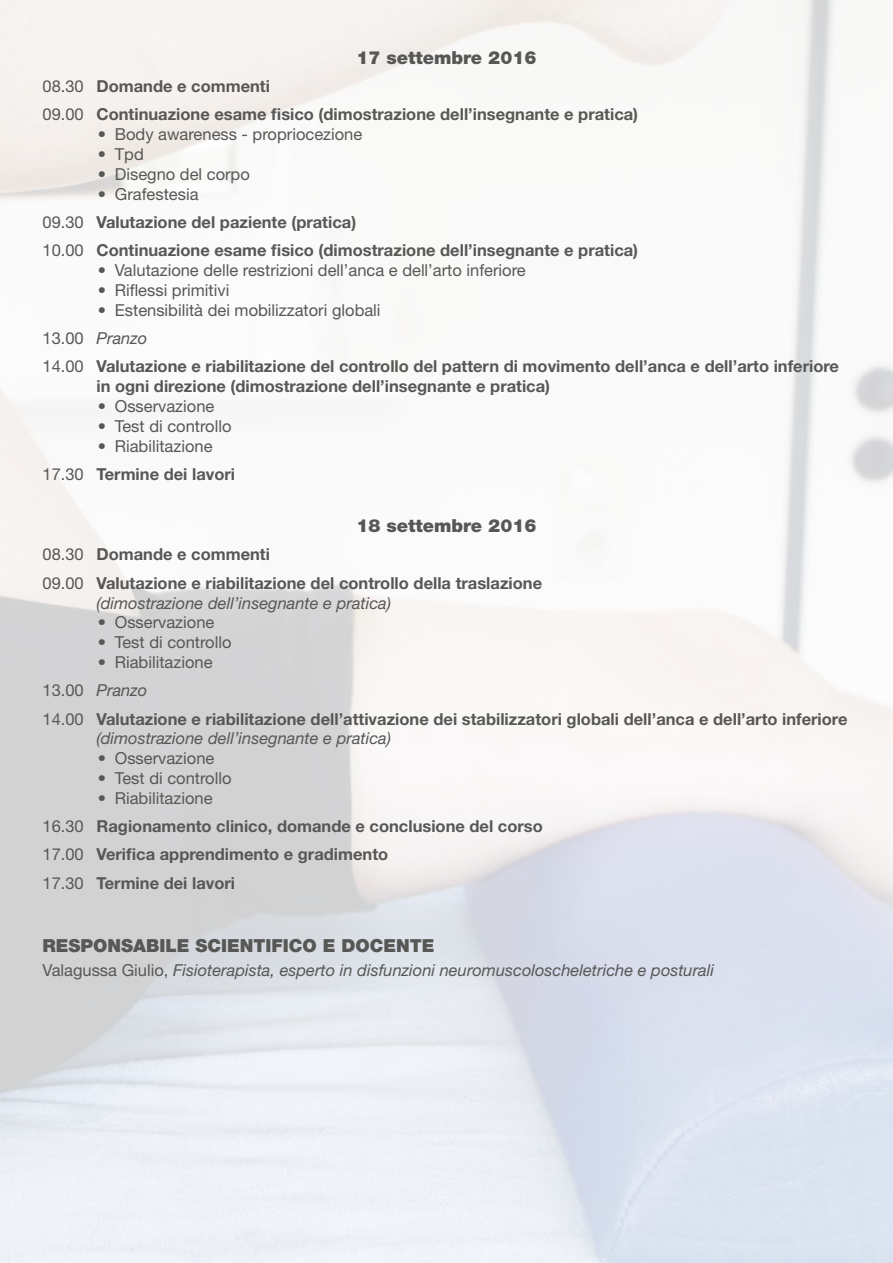
<style>
.page{position:relative;width:893px;height:1263px;background:#fff}
.page>*{position:absolute;margin:0;border:0;box-sizing:border-box;transform-origin:0 0}
.t1{font:900 18px "Helvetica Neue LT Std";color:#575756}
.t2{font:700 16.5px/28.3px "Helvetica Neue LT Std";color:#575756}
.t3{font:16.5px/28.3px "Helvetica Neue LT Std";color:#575756}
.t4{font:italic 16.5px "Helvetica Neue LT Std";color:#575756}
.s1{font-weight:400}
.s2{font-weight:400;font-style:italic}
.s3{font-weight:700}
.s4{font-style:normal}
</style>
<div class="page">
<p class="t1" style="left:357px;top:47px;width:181px">17 settembre 2016</p>
<p class="t2" style="left:43px;top:72px;width:597px"><span class="s1">08.30</span> Domande e commenti<br><span class="s1">09.00</span> Continuazione esame fisico (dimostrazione dell’insegnante e pratica)</p>
<p class="t3" style="left:98px;top:120px;width:266px">• Body awareness - propriocezione</p>
<p class="t3" style="left:98px;top:140px;width:48px">• Tpd</p>
<p class="t3" style="left:98px;top:160px;width:154px">• Disegno del corpo</p>
<p class="t2" style="left:43px;top:179px;width:597px;text-indent:55px"><span class="s1">• Grafestesia<br>09.30</span> Valutazione del paziente (pratica)<br><span class="s1">10.00</span> Continuazione esame fisico (dimostrazione dell’insegnante e pratica)</p>
<p class="t3" style="left:98px;top:256px;width:429px">• Valutazione delle restrizioni dell’anca e dell’arto inferiore</p>
<p class="t3" style="left:98px;top:276px;width:133px">• Riflessi primitivi</p>
<p class="t2" style="left:43px;top:295px;width:798px;text-indent:55px"><span class="s1">• Estensibilità dei mobilizzatori globali<br>13.00</span> <span class="s2">Pranzo<br></span><span class="s1">14.00</span> Valutazione e riabilitazione del controllo del pattern di movimento dell’anca e dell’arto inferiore</p>
<p class="t2" style="left:97px;top:372px;width:455px">in ogni direzione (dimostrazione dell’insegnante e pratica)</p>
<p class="t3" style="left:98px;top:392px;width:118px">• Osservazione</p>
<p class="t3" style="left:98px;top:411px;width:135px">• Test di controllo</p>
<p class="t3" style="left:43px;top:431px;width:194px;text-indent:55px">• Riabilitazione<br>17.30 <span class="s3">Termine dei lavori</span></p>
<p class="t1" style="left:357px;top:515px;width:181px">18 settembre 2016</p>
<p class="t2" style="left:43px;top:540px;width:501px"><span class="s1">08.30</span> Domande e commenti<br><span class="s1">09.00</span> Valutazione e riabilitazione del controllo della traslazione</p>
<p class="t4" style="left:97px;top:593px;width:296px">(dimostrazione dell’insegnante e pratica)</p>
<p class="t3" style="left:98px;top:608px;width:118px">• Osservazione</p>
<p class="t3" style="left:98px;top:628px;width:135px">• Test di controllo</p>
<p class="t2" style="left:43px;top:647px;width:806px;text-indent:55px"><span class="s1">• Riabilitazione<br>13.00</span> <span class="s2">Pranzo<br></span><span class="s1">14.00</span> Valutazione e riabilitazione dell’attivazione dei stabilizzatori globali dell’anca e dell’arto inferiore</p>
<p class="t4" style="left:97px;top:729px;width:296px">(dimostrazione dell’insegnante e pratica)</p>
<p class="t3" style="left:98px;top:744px;width:118px">• Osservazione</p>
<p class="t3" style="left:98px;top:764px;width:135px">• Test di controllo</p>
<p class="t2" style="left:43px;top:783px;width:502px;text-indent:55px"><span class="s1">• Riabilitazione<br>16.30</span> Ragionamento clinico, domande e conclusione del corso <span class="s1">17.00</span> Verifica apprendimento e gradimento<br><span class="s1">17.30</span> Termine dei lavori</p>
<p class="t1" style="left:43px;top:935px;width:394px">RESPONSABILE SCIENTIFICO E DOCENTE</p>
<p class="t4" style="left:43px;top:960px;width:673px"><span class="s4">Valagussa Giulio,</span> Fisioterapista, esperto in disfunzioni neuromuscoloscheletriche e posturali</p>
</div>
